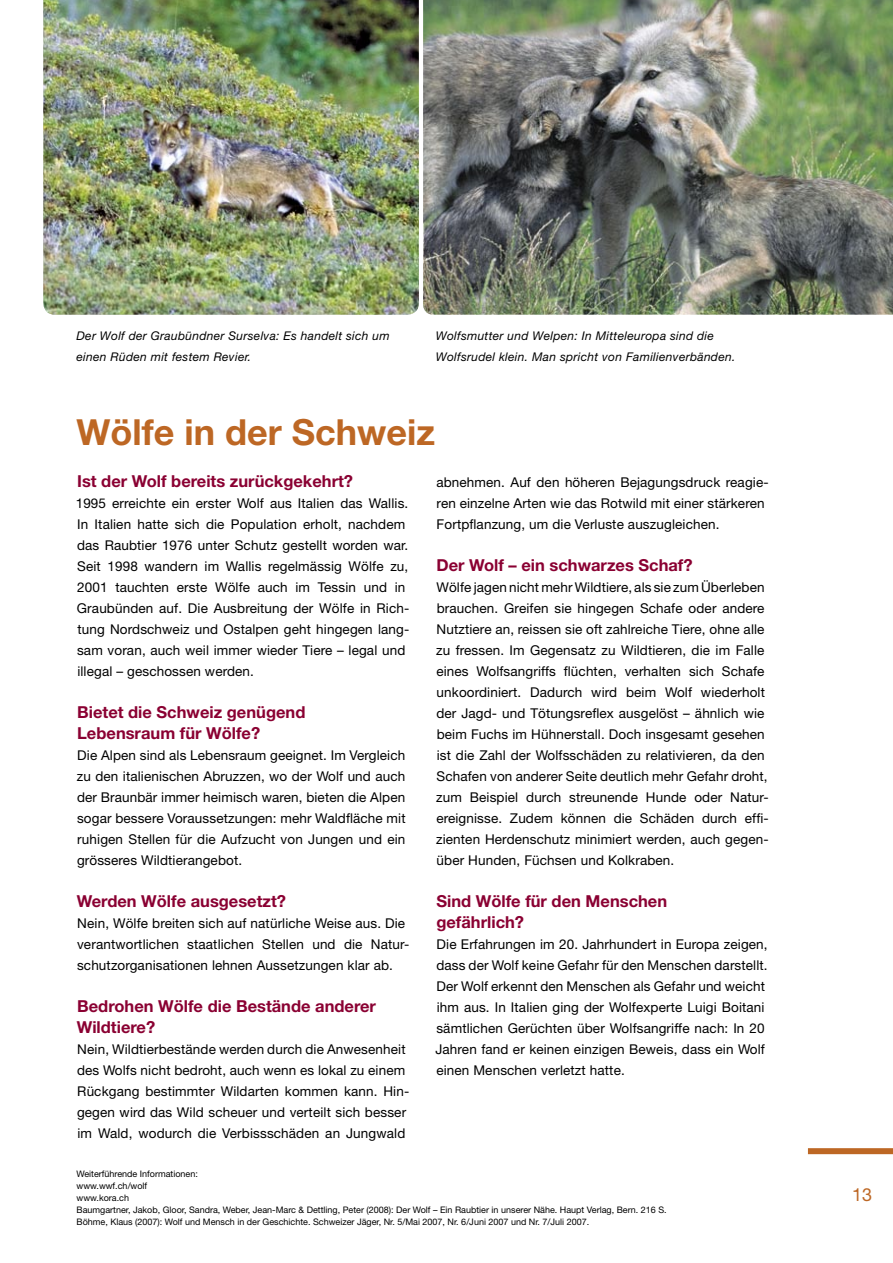
<style>
.page{position:relative;width:893px;height:1263px;background:#fff}
.page>*{position:absolute;margin:0;border:0;box-sizing:border-box;transform-origin:0 0}
.t1{font:700 36px "Helvetica Neue";color:#bd6724}
.t2{font:18px "Helvetica Neue";color:#bd6724}
.t3{font:700 16.5px/21px "Helvetica Neue";color:#8a0032}
.t4{font:13.5px/21px "Helvetica Neue";letter-spacing:.01em;color:#000}
.t5{font:italic 12px/21px "Helvetica Neue";letter-spacing:.025em;color:#000}
.t6{font:9px/12px "Helvetica Neue";color:#000}
</style>
<div class="page">
<div style="left:808px;top:1148px;width:85px;height:6px;background:#bd6724"></div>
<img style="left:43px;top:0;width:376px;height:315px">
<img style="left:423px;top:0;width:470px;height:315px">
<p class="t5" style="left:77px;top:325px;width:315px">Der Wolf der Graubündner Surselva: Es handelt sich um einen Rüden mit festem Revier.</p>
<p class="t5" style="left:436px;top:325px;width:301px">Wolfsmutter und Welpen: In Mitteleuropa sind die<br>Wolfsrudel klein. Man spricht von Familienverbänden.</p>
<h1 class="t1" style="left:77px;top:410px;width:360px">Wölfe in der Schweiz</h1>
<p class="t3" style="left:77px;top:470px;width:277px">Ist der Wolf bereits zurückgekehrt?</p>
<p class="t4" style="left:76px;top:492px;width:335px">1995 erreichte ein erster Wolf aus Italien das Wallis.<br>In Italien hatte sich die Population erholt, nachdem das Raubtier 1976 unter Schutz gestellt worden war.<br>Seit 1998 wandern im Wallis regelmässig Wölfe zu, 2001 tauchten erste Wölfe auch im Tessin und in Graubünden auf. Die Ausbreitung der Wölfe in Rich&shy;tung Nordschweiz und Ostalpen geht hingegen lang&shy;sam voran, auch weil immer wieder Tiere – legal und illegal – geschossen werden.</p>
<p class="t3" style="left:77px;top:701px;width:230px">Bietet die Schweiz genügend<br>Lebensraum für Wölfe?</p>
<p class="t4" style="left:77px;top:744px;width:330px;text-align:justify">Die Alpen sind als Lebensraum geeignet. Im Vergleich zu den italienischen Abruzzen, wo der Wolf und auch der Braunbär immer heimisch waren, bieten die Alpen sogar bessere Voraussetzungen: mehr Waldfläche mit ruhigen Stellen für die Aufzucht von Jungen und ein grösseres Wildtierangebot.</p>
<p class="t3" style="left:77px;top:890px;width:211px">Werden Wölfe ausgesetzt?</p>
<p class="t4" style="left:77px;top:912px;width:334px">Nein, Wölfe breiten sich auf natürliche Weise aus. Die verantwortlichen staatlichen Stellen und die Natur&shy;schutzorganisationen lehnen Aussetzungen klar ab.</p>
<p class="t3" style="left:77px;top:995px;width:301px">Bedrohen Wölfe die Bestände anderer<br>Wildtiere?</p>
<p class="t4" style="left:77px;top:1038px;width:334px">Nein, Wildtierbestände werden durch die Anwesenheit des Wolfs nicht bedroht, auch wenn es lokal zu einem Rückgang bestimmter Wildarten kommen kann. Hin&shy;gegen wird das Wild scheuer und verteilt sich besser im Wald, wodurch die Verbissschäden an Jungwald</p>
<p class="t4" style="left:436px;top:471px;width:334px">abnehmen. Auf den höheren Bejagungsdruck reagie&shy;ren einzelne Arten wie das Rotwild mit einer stärkeren<br>Fortpflanzung, um die Verluste auszugleichen.</p>
<p class="t3" style="left:436px;top:554px;width:258px">Der Wolf – ein schwarzes Schaf?</p>
<p class="t4" style="left:436px;top:576px;width:334px">Wölfe jagen nicht mehr Wildtiere, als sie zum Überleben brauchen. Greifen sie hingegen Schafe oder andere Nutztiere an, reissen sie oft zahlreiche Tiere, ohne alle zu fressen. Im Gegensatz zu Wildtieren, die im Falle eines Wolfsangriffs flüchten, verhalten sich Schafe unkoordiniert. Dadurch wird beim Wolf wiederholt der Jagd- und Tötungsreflex ausgelöst – ähnlich wie beim Fuchs im Hühnerstall. Doch insgesamt gesehen ist die Zahl der Wolfsschäden zu relativieren, da den Schafen von anderer Seite deutlich mehr Gefahr droht, zum Beispiel durch streunende Hunde oder Natur&shy;ereignisse. Zudem können die Schäden durch effi&shy;zienten Herdenschutz minimiert werden, auch gegen&shy;über Hunden, Füchsen und Kolkraben.</p>
<p class="t3" style="left:436px;top:890px;width:232px">Sind Wölfe für den Menschen gefährlich?</p>
<p class="t4" style="left:435px;top:933px;width:334px">Die Erfahrungen im 20. Jahrhundert in Europa zeigen, dass der Wolf keine Gefahr für den Menschen darstellt.<br>Der Wolf erkennt den Menschen als Gefahr und weicht ihm aus. In Italien ging der Wolfexperte Luigi Boitani sämtlichen Gerüchten über Wolfsangriffe nach: In 20<br>Jahren fand er keinen einzigen Beweis, dass ein Wolf einen Menschen verletzt hatte.</p>
<p class="t6" style="left:77px;top:1167px;width:592px">Weiterführende Informationen:<br>www.wwf.ch/wolf<br>www.kora.ch<br>Baumgartner, Jakob, Gloor, Sandra, Weber, Jean-Marc &amp; Dettling, Peter (2008): Der Wolf – Ein Raubtier in unserer Nähe. Haupt Verlag, Bern. 216 S.<br>Böhme, Klaus (2007): Wolf und Mensch in der Geschichte. Schweizer Jäger, Nr. 5/Mai 2007, Nr. 6/Juni 2007 und Nr. 7/Juli 2007.</p>
<h2 class="t2" style="left:852px;top:1184px;width:22px">13</h2>
</div>
